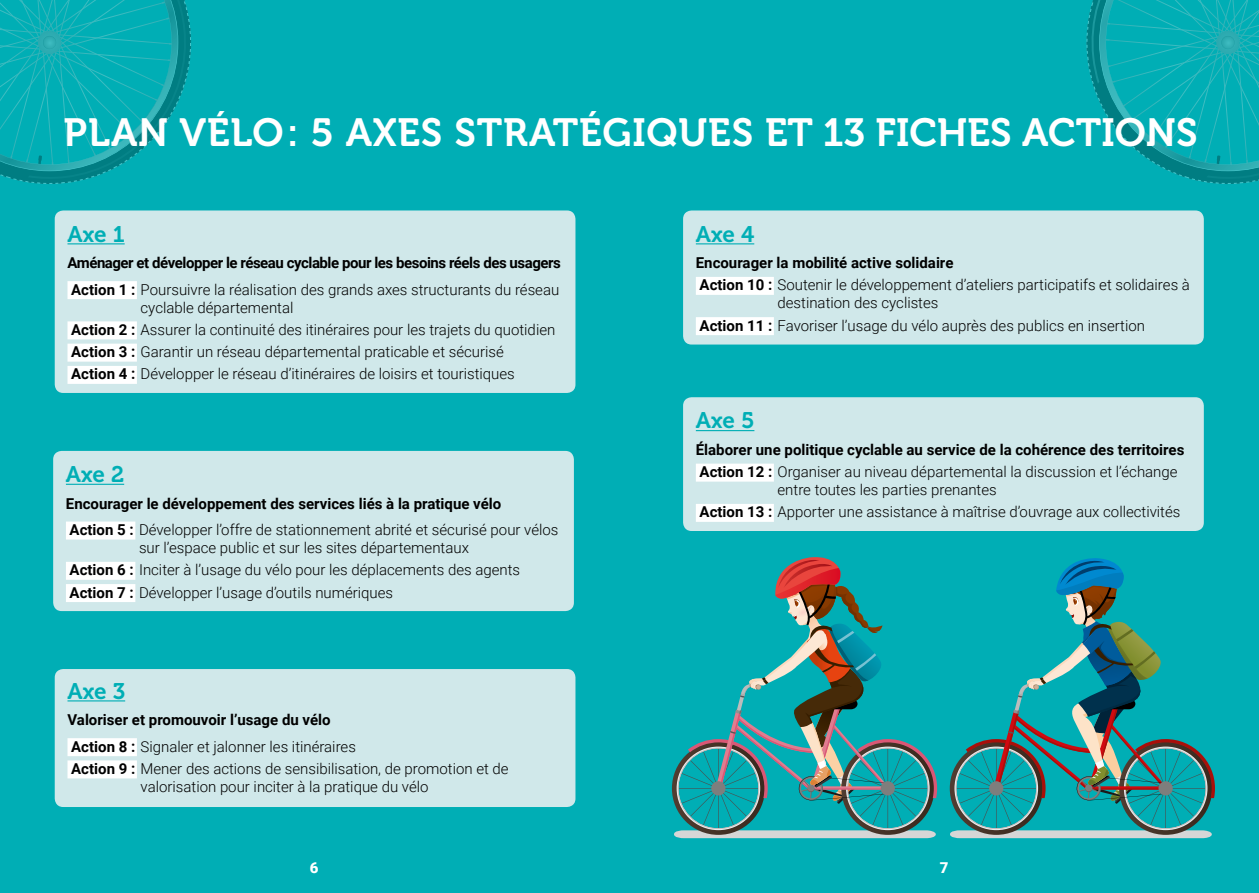
<style>
.page{position:relative;width:1259px;height:893px;background:#00aeb5}
.page>*{position:absolute;margin:0;border:0;box-sizing:border-box;transform-origin:0 0}
.t1{font:39.15px "Museo 700";letter-spacing:.02em;color:#fff}
.t2{font:22.5px "Museo 700";color:#00aeb5}
.t3{font:300 15px/22.2px "Roboto";color:#000}
.t4{font:700 15px/26.5px "Roboto";color:#000}
.t5{font:700 15px/26.5px "Roboto";letter-spacing:-.03em;color:#000}
.t6{font:900 15px "Roboto";color:#fff}
.s1{font-weight:300}
.s2{font-weight:700}
</style>
<div class="page">
<div style="left:55px;top:210px;width:520px;height:183px;background:#d0e8ea;border-radius:9px"></div>
<div style="left:67px;top:281px;width:70px;height:18px;background:#fff"></div>
<div style="left:67px;top:321px;width:70px;height:18px;background:#fff"></div>
<div style="left:67px;top:344px;width:70px;height:18px;background:#fff"></div>
<div style="left:67px;top:366px;width:70px;height:18px;background:#fff"></div>
<hr style="left:67px;top:243px;width:58px;height:1px;background:#00aeb5">
<div style="left:53px;top:451px;width:521px;height:160px;background:#d0e8ea;border-radius:9px"></div>
<div style="left:66px;top:522px;width:69px;height:18px;background:#fff"></div>
<div style="left:66px;top:562px;width:69px;height:18px;background:#fff"></div>
<div style="left:66px;top:584px;width:69px;height:18px;background:#fff"></div>
<hr style="left:66px;top:484px;width:58px;height:1px;background:#00aeb5">
<div style="left:683px;top:397px;width:520px;height:134px;background:#d0e8ea;border-radius:9px"></div>
<div style="left:696px;top:464px;width:78px;height:18px;background:#fff"></div>
<div style="left:696px;top:504px;width:78px;height:18px;background:#fff"></div>
<hr style="left:696px;top:430px;width:58px;height:1px;background:#00aeb5">
<div style="left:55px;top:669px;width:520px;height:138px;background:#d0e8ea;border-radius:9px"></div>
<div style="left:67px;top:738px;width:70px;height:18px;background:#fff"></div>
<div style="left:67px;top:760px;width:70px;height:18px;background:#fff"></div>
<hr style="left:67px;top:700px;width:58px;height:1px;background:#00aeb5">
<div style="left:683px;top:210px;width:520px;height:135px;background:#d0e8ea;border-radius:9px"></div>
<div style="left:696px;top:277px;width:78px;height:18px;background:#fff"></div>
<div style="left:696px;top:317px;width:78px;height:18px;background:#fff"></div>
<hr style="left:696px;top:243px;width:58px;height:1px;background:#00aeb5">
<svg style="left:0;top:0;width:191px;height:184px"></svg>
<svg style="left:1086px;top:0;width:173px;height:184px"></svg>
<svg style="left:672px;top:557px;width:265px;height:281px"></svg>
<svg style="left:949px;top:558px;width:266px;height:280px"></svg>
<h1 class="t1" style="left:64px;top:111px;width:1135px">PLAN VÉLO: 5 AXES STRATÉGIQUES ET 13 FICHES ACTIONS</h1>
<h2 class="t2" style="left:67px;top:221px;width:59px">Axe 1</h2>
<p class="t5" style="left:67px;top:249px;width:495px">Aménager et développer le réseau cyclable pour les besoins réels des usagers<br>Action 1 : <span class="s1">Poursuivre la réalisation des grands axes structurants du réseau</span></p>
<p class="t3" style="left:71px;top:296px;width:485px;text-indent:69px">cyclable départemental<br><span class="s2">Action 2 :</span> Assurer la continuité des itinéraires pour les trajets du quotidien <span class="s2">Action 3 :</span> Garantir un réseau départemental praticable et sécurisé<br><span class="s2">Action 4 :</span> Développer le réseau d’itinéraires de loisirs et touristiques</p>
<h2 class="t2" style="left:66px;top:462px;width:60px">Axe 2</h2>
<p class="t4" style="left:66px;top:489px;width:494px">Encourager le développement des services liés à la pratique vélo<br>Action 5 : <span class="s1">Développer l’offre de stationnement abrité et sécurisé pour vélos</span></p>
<p class="t3" style="left:70px;top:536px;width:452px;text-indent:69px">sur l’espace public et sur les sites départementaux<br><span class="s2">Action 6 :</span> Inciter à l’usage du vélo pour les déplacements des agents<br><span class="s2">Action 7 :</span> Développer l’usage d’outils numériques</p>
<h2 class="t2" style="left:67px;top:678px;width:59px">Axe 3</h2>
<p class="t4" style="left:67px;top:706px;width:290px">Valoriser et promouvoir l’usage du vélo<br>Action 8 : <span class="s1">Signaler et jalonner les itinéraires</span></p>
<p class="t3" style="left:141px;top:759px;width:370px;line-height:18px;text-indent:-69px"><span class="s2">Action 9 :</span> Mener des actions de sensibilisation, de promotion et de valorisation pour inciter à la pratique du vélo</p>
<p class="t6" style="left:310px;top:857px;width:10px">6</p>
<h2 class="t2" style="left:696px;top:221px;width:60px">Axe 4</h2>
<p class="t3" style="left:696px;top:251px;width:495px"><span class="s2">Encourager la mobilité active solidaire<br>Action 10 :</span> Soutenir le développement d’ateliers participatifs et solidaires à</p>
<p class="t3" style="left:699px;top:291px;width:447px;text-indent:78px">destination des cyclistes<br><span class="s2">Action 11 :</span> Favoriser l’usage du vélo auprès des publics en insertion</p>
<h2 class="t2" style="left:696px;top:408px;width:60px">Axe 5</h2>
<p class="t4" style="left:696px;top:438px;width:490px;line-height:22.2px">Élaborer une politique cyclable au service de la cohérence des territoires<br>Action 12 : <span class="s1">Organiser au niveau départemental la discussion et l’échange</span></p>
<p class="t3" style="left:699px;top:478px;width:482px;text-indent:78px">entre toutes les parties prenantes<br><span class="s2">Action 13 :</span> Apporter une assistance à maîtrise d’ouvrage aux collectivités</p>
<p class="t6" style="left:940px;top:857px;width:10px">7</p>
</div>
